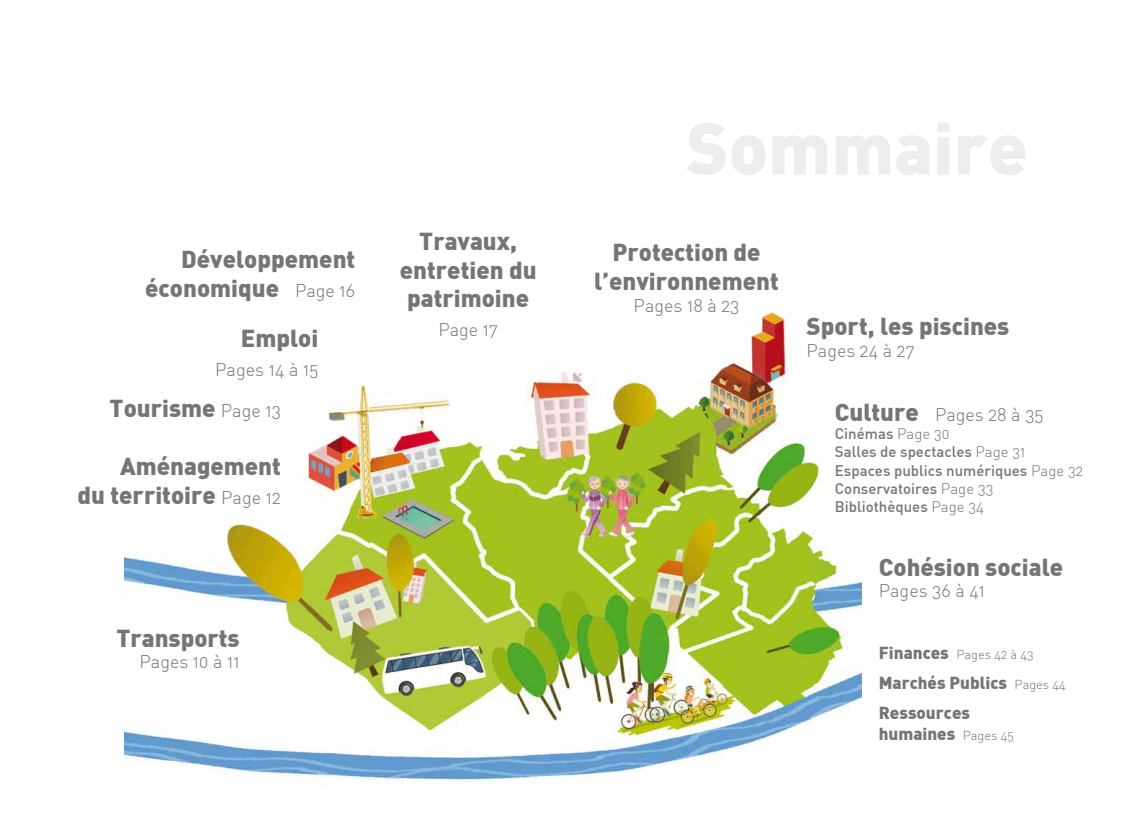
<style>
.page{position:relative;width:1134px;height:823px;background:#fff}
.page>*{position:absolute;margin:0;border:0;box-sizing:border-box;transform-origin:0 0}
.t1{font:900 24px/28.8px "DIN";color:#757577;text-align:right}
.t2{font:300 18px "DIN Alternate";color:#757577}
.t3{font:900 17px/30px "DIN";color:#757577}
.t4{font:500 15px/18px "DIN";color:#757577}
.t5{font:300 12.8px "DIN Alternate";color:#757577}
.s1{font-family:"DIN Alternate";font-weight:300;font-size:18px}
.s2{font-family:"DIN";font-weight:900;font-size:24px}
.s3{font-family:"DIN Alternate";font-weight:300}
.s4{font-family:"DIN";font-weight:900;font-size:17px}
.s5{font-family:"DIN Alternate";font-weight:300;font-size:12.8px}
</style>
<div class="page">
<img style="left:125px;top:311px;width:737px;height:470px">
<p class="t1" style="left:145px;top:243px;width:212px">Développement économique <span class="s1">Page 16</span></p>
<p class="t1" style="left:241px;top:322px;width:79px">Emploi</p>
<p class="t2" style="left:215px;top:358px;width:105px">Pages 14 à 15</p>
<p class="t1" style="left:110px;top:393px;width:173px">Tourisme <span class="s1">Page 13</span></p>
<p class="t1" style="left:78px;top:450px;width:205px">Aménagement<br>du territoire <span class="s1">Page 12</span></p>
<p class="t1" style="left:400px;top:225px;width:138px;text-align:center">Travaux, entretien du patrimoine</p>
<p class="t2" style="left:438px;top:318px;width:61px">Page 17</p>
<p class="t1" style="left:116px;top:622px;width:125px">Transports</p>
<p class="t2" style="left:140px;top:650px;width:102px">Pages 10 à 11</p>
<p class="t1" style="left:594px;top:236px;width:186px;text-align:center">Protection de l’environnement</p>
<p class="t2" style="left:634px;top:294px;width:107px">Pages 18 à 23</p>
<p class="t1" style="left:806px;top:311px;width:204px">Sport, les piscines</p>
<p class="t2" style="left:806px;top:339px;width:109px">Pages 24 à 27</p>
<p class="t2" style="left:835px;top:403px;width:210px"><span class="s2">Culture</span> Pages 28 à 35</p>
<p class="t4" style="left:835px;top:424px;width:250px">Cinémas <span class="s3">Page 30<br></span>Salles de spectacles <span class="s3">Page 31<br></span>Espaces publics numériques <span class="s3">Page 32<br></span>Conservatoires <span class="s3">Page 33<br></span>Bibliothèques <span class="s3">Page 34</span></p>
<p class="t1" style="left:879px;top:551px;width:186px">Cohésion sociale</p>
<p class="t2" style="left:879px;top:579px;width:108px">Pages 36 à 41</p>
<p class="t5" style="left:879px;top:646px;width:156px"><span class="s4">Finances</span> Pages 42 à 43</p>
<p class="t3" style="left:879px;top:666px;width:189px">Marchés Publics <span class="s5">Pages 44<br></span>Ressources</p>
<p class="t3" style="left:879px;top:717px;width:137px">humaines <span class="s5">Pages 45</span></p>
</div>
